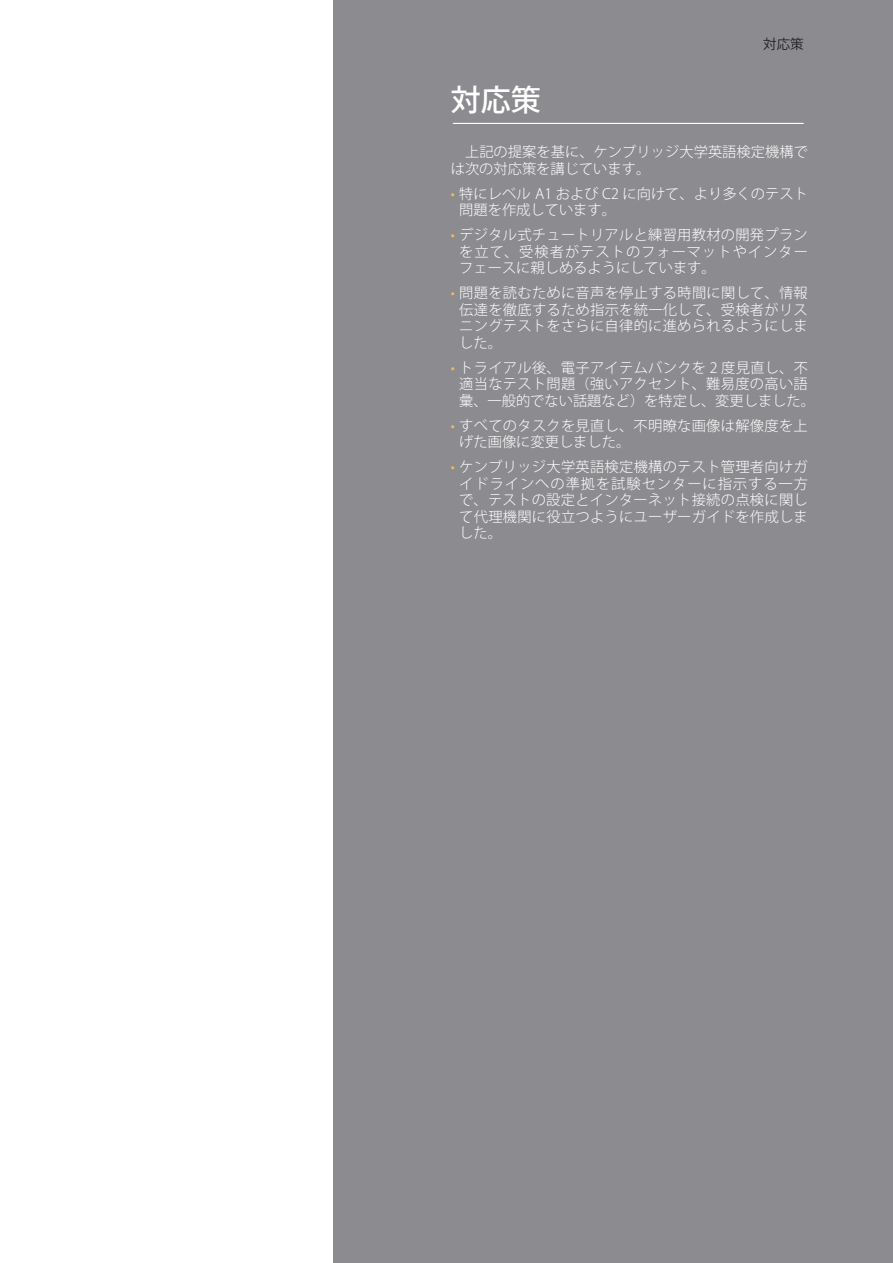
<style>
.page{position:relative;width:893px;height:1263px;background:#fff}
.page>*{position:absolute;margin:0;border:0;box-sizing:border-box;transform-origin:0 0}
.t1{font:500 30px "Koz Go Pr 6 N";color:#fff}
.t2{font:300 14.25px/16.5px "Koz Go Pr 6 N";letter-spacing:.02em;color:#fff;text-align:justify}
.t3{font:300 14.25px/16.5px "Koz Go Pr 6 N";color:#fff}
.t4{font:13.5px "Koz Go Pr 6 N";color:#231f20}
.s1{color:#fcb958}
</style>
<div class="page">
<div style="left:333px;top:0;width:560px;height:1263px;background:#8c8c90"></div>
<hr style="left:453px;top:123px;width:351px;height:1px;background:#fff">
<p class="t4" style="left:763px;top:36px;width:42px">対応策</p>
<h1 class="t1" style="left:451px;top:84px;width:91px">対応策</h1>
<p class="t2" style="left:451px;top:144px;width:359px">　上記の提案を基に、ケンブリッジ大学英語検定機構では次の対応策を講じています。</p>
<p class="t3" style="left:459px;top:185px;width:350px;text-indent:-9px"><span class="s1">•</span> 特にレベル A1 および C2 に向けて、より多くのテスト問題を作成しています。</p>
<p class="t2" style="left:459px;top:227px;width:350px;text-indent:-9px"><span class="s1">•</span> デジタル式チュートリアルと練習用教材の開発プランを立て、受検者がテストのフォーマットやインターフェースに親しめるようにしています。</p>
<p class="t2" style="left:459px;top:285px;width:350px;text-indent:-9px"><span class="s1">•</span> 問題を読むために音声を停止する時間に関して、情報伝達を徹底するため指示を統一化して、受検者がリスニングテストをさらに自律的に進められるようにしました。</p>
<p class="t2" style="left:451px;top:359px;width:366px;text-align:center"><span class="s1">•</span> トライアル後、電子アイテムバンクを 2 度見直し、不適当なテスト問題（強いアクセント、難易度の高い語彙、一般的でない話題など）を特定し、変更しました。</p>
<p class="t2" style="left:459px;top:417px;width:350px;text-indent:-9px"><span class="s1">•</span> すべてのタスクを見直し、不明瞭な画像は解像度を上げた画像に変更しました。</p>
<p class="t2" style="left:459px;top:459px;width:350px;text-indent:-9px"><span class="s1">•</span> ケンブリッジ大学英語検定機構のテスト管理者向けガイドラインへの準拠を試験センターに指示する一方で、テストの設定とインターネット接続の点検に関して代理機関に役立つようにユーザーガイドを作成しました。</p>
</div>
